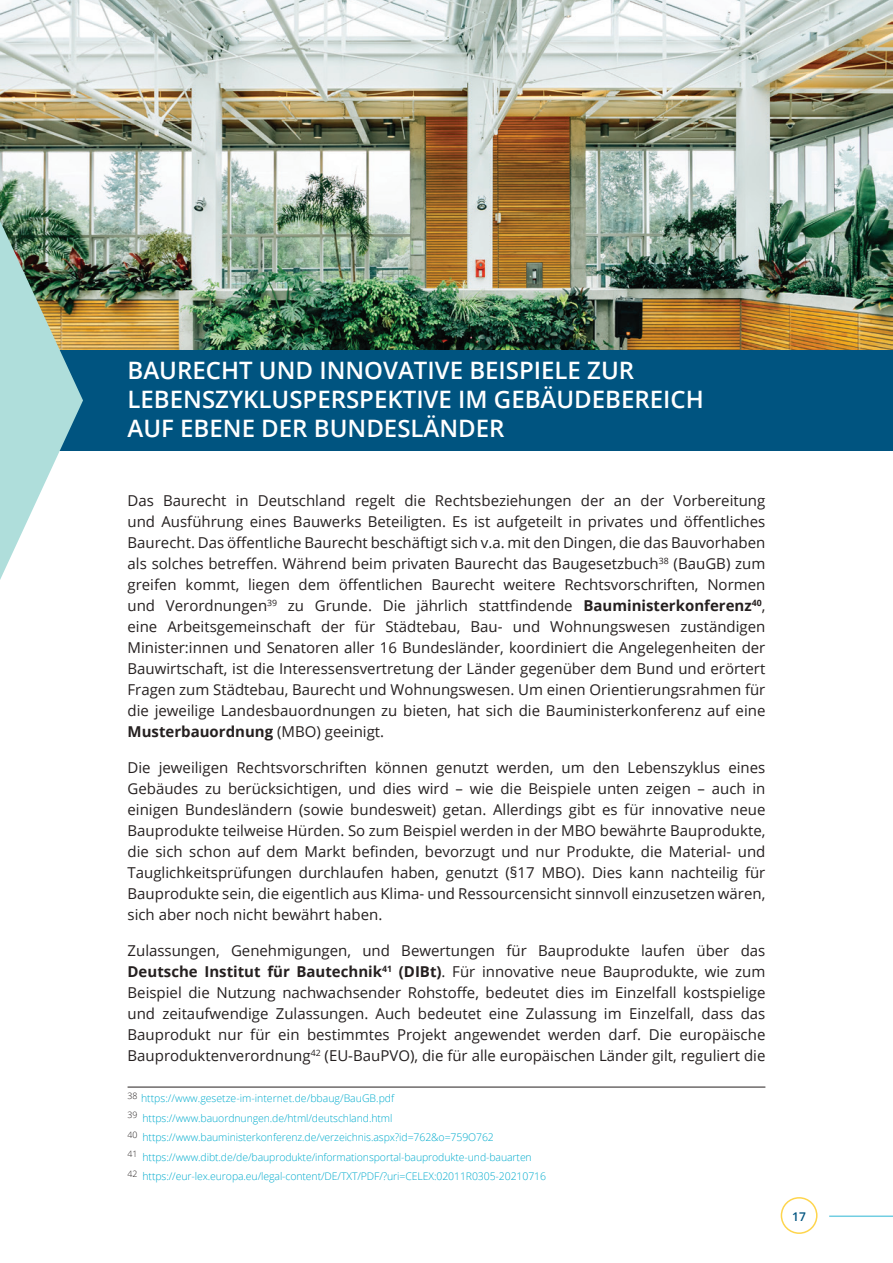
<style>
.page{position:relative;width:893px;height:1263px;background:#fff}
.page>*{position:absolute;margin:0;border:0;box-sizing:border-box;transform-origin:0 0}
.t1{font:600 24px/28.8px "Open Sans";color:#fff}
.t2{font:15px/21px "Open Sans";color:#252020;text-align:justify}
.t3{font:600 12px "Open Sans";color:#005480}
.t4{font:300 10.5px/19.5px "Open Sans";letter-spacing:-.01em;color:#00abcd}
.s1{font-weight:700}
</style>
<div class="page">
<div style="left:781px;top:1197px;width:36px;height:37px;border:2px solid #fed54d;border-radius:50%"></div>
<hr style="left:829px;top:1215px;width:64px;height:2px;background:#72cee2">
<img style="left:0;top:0;width:893px;height:350px">
<div style="left:0;top:350px;width:893px;height:101px;background:#005480"></div>
<img style="left:0;top:221px;width:83px;height:359px">
<hr style="left:128px;top:1087px;width:637px;height:1px;background:#252020">
<h1 class="t1" style="left:128px;top:355px;width:578px">BAURECHT UND INNOVATIVE BEISPIELE ZUR<br>LEBENSZYKLUSPERSPEKTIVE IM GEBÄUDEBEREICH<br>AUF EBENE DER BUNDESLÄNDER</h1>
<p class="t2" style="left:128px;top:489px;width:639px">Das Baurecht in Deutschland regelt die Rechtsbeziehungen der an der Vorbereitung und Ausführung eines Bauwerks Beteiligten. Es ist aufgeteilt in privates und öffentliches Baurecht. Das öffentliche Baurecht beschäftigt sich v.a. mit den Dingen, die das Bauvorhaben als solches betreffen. Während beim privaten Baurecht das Baugesetzbuch<sup>38</sup> (BauGB) zum greifen kommt, liegen dem öffentlichen Baurecht weitere Rechtsvorschriften, Normen und Verordnungen<sup>39</sup> zu Grunde. Die jährlich stattfindende <span class="s1">Bauministerkonferenz</span><sup>40</sup>, eine Arbeitsgemeinschaft der für Städtebau, Bau- und Wohnungswesen zuständigen Minister:innen und Senatoren aller 16 Bundesländer, koordiniert die Angelegenheiten der Bauwirtschaft, ist die Interessensvertretung der Länder gegenüber dem Bund und erörtert Fragen zum Städtebau, Baurecht und Wohnungswesen. Um einen Orientierungsrahmen für die jeweilige Landesbauordnungen zu bieten, hat sich die Bauministerkonferenz auf eine <span class="s1">Musterbauordnung</span> (MBO) geeinigt.</p>
<p class="t2" style="left:128px;top:756px;width:639px">Die jeweiligen Rechtsvorschriften können genutzt werden, um den Lebenszyklus eines Gebäudes zu berücksichtigen, und dies wird – wie die Beispiele unten zeigen – auch in einigen Bundesländern (sowie bundesweit) getan. Allerdings gibt es für innovative neue Bauprodukte teilweise Hürden. So zum Beispiel werden in der MBO bewährte Bauprodukte, die sich schon auf dem Markt befinden, bevorzugt und nur Produkte, die Material- und Tauglichkeitsprüfungen durchlaufen haben, genutzt (§17 MBO). Dies kann nachteilig für Bauprodukte sein, die eigentlich aus Klima- und Ressourcensicht sinnvoll einzusetzen wären, sich aber noch nicht bewährt haben.</p>
<p class="t2" style="left:128px;top:939px;width:639px">Zulassungen, Genehmigungen, und Bewertungen für Bauprodukte laufen über das <span class="s1">Deutsche Institut für Bautechnik</span><sup>41</sup> <span class="s1">(DIBt)</span>. Für innovative neue Bauprodukte, wie zum Beispiel die Nutzung nachwachsender Rohstoffe, bedeutet dies im Einzelfall kostspielige und zeitaufwendige Zulassungen. Auch bedeutet eine Zulassung im Einzelfall, dass das Bauprodukt nur für ein bestimmtes Projekt angewendet werden darf. Die europäische Bauproduktenverordnung<sup>42</sup> (EU-BauPVO), die für alle europäischen Länder gilt, reguliert die</p>
<p class="t4" style="left:128px;top:1088px;width:420px"><sup>38</sup> https://www.gesetze-im-internet.de/bbaug/BauGB.pdf<br><sup>39</sup> https://www.bauordnungen.de/html/deutschland.html<br><sup>40</sup> https://www.bauministerkonferenz.de/verzeichnis.aspx?id=762&amp;o=759O762<br><sup>41</sup> https://www.dibt.de/de/bauprodukte/informationsportal-bauprodukte-und-bauarten<br><sup>42</sup> https://eur-lex.europa.eu/legal-content/DE/TXT/PDF/?uri=CELEX:02011R0305-20210716</p>
<p class="t3" style="left:792px;top:1208px;width:15px">17</p>
</div>
